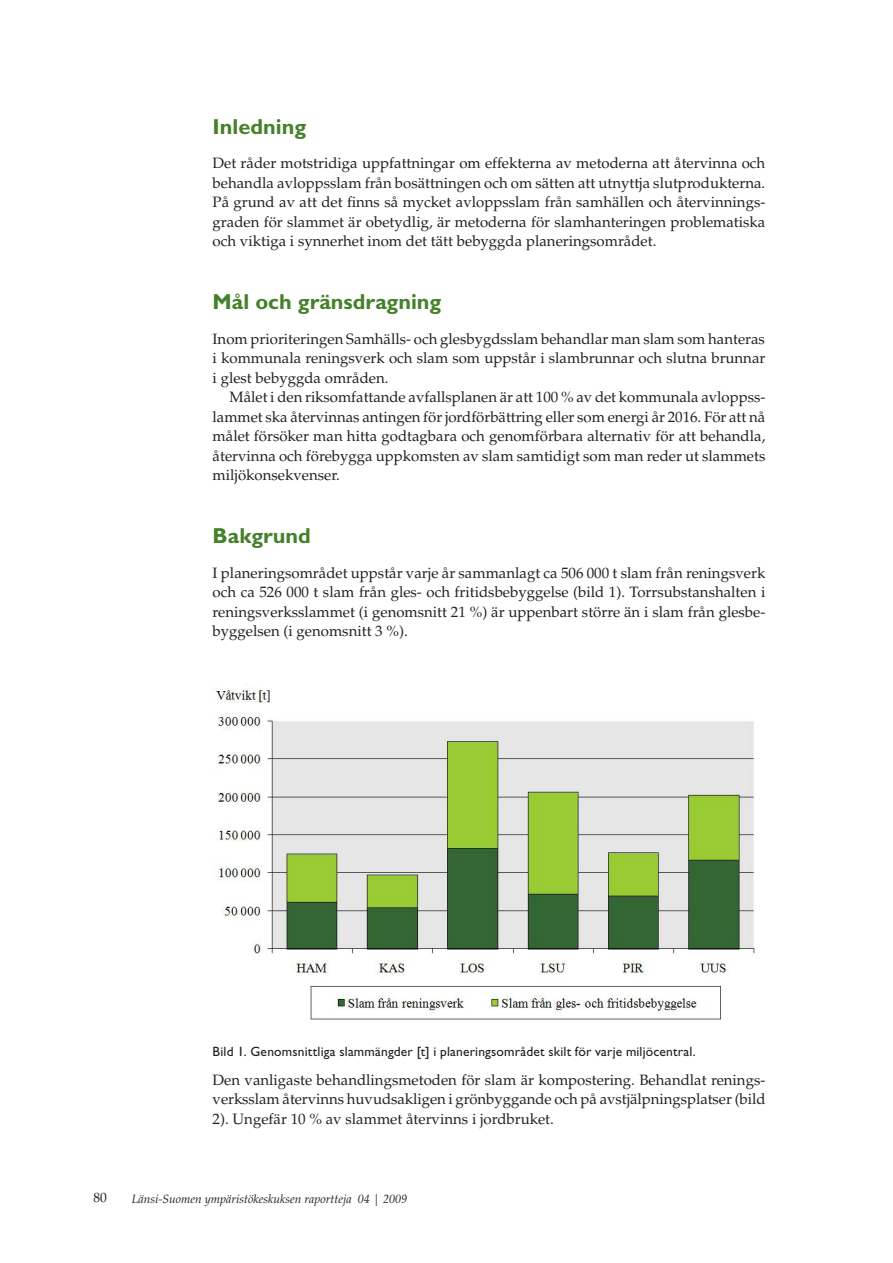
<style>
.page{position:relative;width:893px;height:1263px;background:#fff}
.page>*{position:absolute;margin:0;border:0;box-sizing:border-box;transform-origin:0 0}
._2__otsikkotaso{font:700 21.75px "Gill Sans Std";color:#45802a}
.Leipä_1__kpl{font:15px/19.5px "Palatino LT Std";color:#231f20;text-align:justify}
.Leipä_sis{font:15px/19.5px "Palatino LT Std";color:#231f20;text-align:justify}
.Kuvateksti___luette{font:13.5px "Gill Sans Std";letter-spacing:.015em;color:#231f20}
.t1{font:13.5px "Palatino LT Std";color:#231f20}
.t2{font:italic 12px "Palatino LT Std";color:#231f20}
</style>
<div class="page">
<img style="left:214px;top:684px;width:541px;height:336px">
<p class="_2__otsikkotaso" style="left:213px;top:113px;width:95px">Inledning</p>
<p class="Leipä_1__kpl" style="left:213px;top:153px;width:554px">Det råder motstridiga uppfattningar om effekterna av metoderna att återvinna och behandla avloppsslam från bosättningen och om sätten att utnyttja slutprodukterna.<br>På grund av att det finns så mycket avloppsslam från samhällen och återvinnings&shy;graden för slammet är obetydlig, är metoderna för slamhanteringen problematiska och viktiga i synnerhet inom det tätt bebyggda planeringsområdet.</p>
<p class="_2__otsikkotaso" style="left:213px;top:289px;width:230px">Mål och gränsdragning</p>
<p class="Leipä_1__kpl" style="left:213px;top:329px;width:554px">Inom prioriteringen Samhälls- och glesbygdsslam behandlar man slam som hanteras i kommunala reningsverk och slam som uppstår i slambrunnar och slutna brunnar i glest bebyggda områden.</p>
<p class="Leipä_sis" style="left:213px;top:387px;width:554px;text-indent:17px">Målet i den riksomfattande avfallsplanen är att 100 % av det kommunala avloppss&shy;lammet ska återvinnas antingen för jordförbättring eller som energi år 2016. För att nå målet försöker man hitta godtagbara och genomförbara alternativ för att behandla, återvinna och förebygga uppkomsten av slam samtidigt som man reder ut slammets miljökonsekvenser.</p>
<p class="_2__otsikkotaso" style="left:213px;top:523px;width:100px">Bakgrund</p>
<p class="Leipä_1__kpl" style="left:213px;top:563px;width:554px">I planeringsområdet uppstår varje år sammanlagt ca 506 000 t slam från reningsverk och ca 526 000 t slam från gles- och fritidsbebyggelse (bild 1). Torrsubstanshalten i reningsverksslammet (i genomsnitt 21 %) är uppenbart större än i slam från glesbe&shy;byggelsen (i genomsnitt 3 %).</p>
<p class="Kuvateksti___luette" style="left:213px;top:1044px;width:484px">Bild 1. Genomsnittliga slammängder [t] i planeringsområdet skilt för varje miljöcentral.</p>
<p class="Leipä_1__kpl" style="left:213px;top:1070px;width:554px">Den vanligaste behandlingsmetoden för slam är kompostering. Behandlat renings&shy;verksslam återvinns huvudsakligen i grönbyggande och på avstjälpningsplatser (bild 2). Ungefär 10 % av slammet återvinns i jordbruket.</p>
<p class="t1" style="left:94px;top:1190px;width:15px">80</p>
<p class="t2" style="left:132px;top:1192px;width:277px">Länsi-Suomen ympäristökeskuksen raportteja 04 | 2009</p>
</div>
